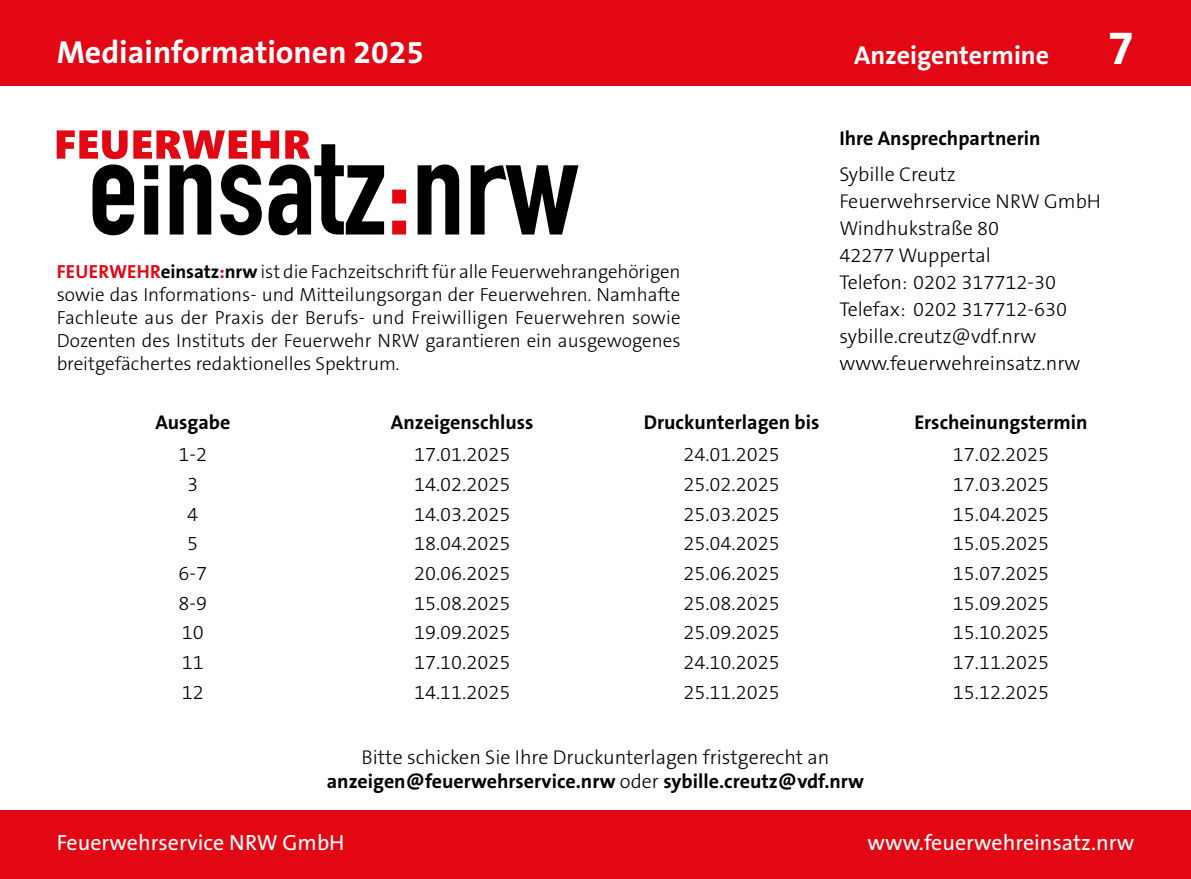
<style>
.page{position:relative;width:1191px;height:879px;background:#fff}
.page>*{position:absolute;margin:0;border:0;box-sizing:border-box;transform-origin:0 0}
.t1{font:700 32px "The Sans B W7";color:#fff}
.t2{font:700 26px "The Sans B W7";color:#fff}
.t3{font:22px "The Sans B W5 Plain";color:#fff}
.t4{font:300 20px/27px "The Sans B W3";color:#000}
.t5{font:700 20px "The Sans B W7";color:#000}
.t6{font:300 19px/23px "The Sans B W3";color:#000;text-align:justify}
.s1{font-size:48px}
.s2{font-family:"The Sans B W7";font-weight:700;color:#e30613}
.s3{font-family:"The Sans B W7";font-weight:700}
.s4{font-family:"The Sans B W3";font-weight:300}
</style>
<div class="page">
<div style="left:0;top:811px;width:1191px;height:68px;background:#e30613"></div>
<div style="left:0;top:0;width:1191px;height:85px;background:#e30613"></div>
<svg style="left:392px;top:190px;width:14px;height:44px"></svg>
<svg style="left:417px;top:164px;width:161px;height:70px"></svg>
<svg style="left:57px;top:130px;width:327px;height:105px"></svg>
<h1 class="t1" style="left:57px;top:32px;width:369px">Mediainformationen 2025</h1>
<h2 class="t2" style="left:854px;top:38px;width:282px">Anzeigentermine <span class="s1">7</span></h2>
<p class="t5" style="left:839px;top:125px;width:203px">Ihre Ansprechpartnerin</p>
<p class="t4" style="left:839px;top:160px;width:263px">Sybille Creutz<br>Feuerwehrservice NRW GmbH<br>Windhukstraße 80<br>42277 Wuppertal<br>Telefon: 0202 317712-30<br>Telefax: 0202 317712-630 sybille.creutz@vdf.nrw www.feuerwehreinsatz.nrw</p>
<p class="t6" style="left:57px;top:260px;width:625px"><span class="s2">FEUERWEHR</span><span class="s3">einsatz</span><span class="s2">:</span><span class="s3">nrw</span> ist die Fachzeitschrift für alle Feuerwehrangehörigen sowie das Informations- und Mitteilungsorgan der Feuerwehren. Namhafte Fachleute aus der Praxis der Berufs- und Freiwilligen Feuerwehren sowie Dozenten des Instituts der Feuerwehr NRW garantieren ein ausgewogenes breitgefächertes redaktionelles Spektrum.</p>
<p class="t5" style="left:155px;top:409px;width:76px">Ausgabe</p>
<p class="t5" style="left:391px;top:409px;width:144px">Anzeigenschluss</p>
<p class="t5" style="left:644px;top:409px;width:177px">Druckunterlagen bis</p>
<p class="t5" style="left:914px;top:409px;width:175px">Erscheinungstermin</p>
<p class="t4" style="left:178px;top:441px;width:30px">1-2</p>
<p class="t4" style="left:414px;top:441px;width:98px">17.01.2025</p>
<p class="t4" style="left:683px;top:441px;width:98px">24.01.2025</p>
<p class="t4" style="left:952px;top:441px;width:98px">17.02.2025</p>
<p class="t4" style="left:187px;top:471px;width:12px">3</p>
<p class="t4" style="left:414px;top:471px;width:98px">14.02.2025</p>
<p class="t4" style="left:683px;top:471px;width:98px">25.02.2025</p>
<p class="t4" style="left:952px;top:471px;width:98px">17.03.2025</p>
<p class="t4" style="left:187px;top:500px;width:12px">4</p>
<p class="t4" style="left:414px;top:500px;width:98px">14.03.2025</p>
<p class="t4" style="left:683px;top:500px;width:98px">25.03.2025</p>
<p class="t4" style="left:952px;top:500px;width:98px">15.04.2025</p>
<p class="t4" style="left:187px;top:530px;width:12px">5</p>
<p class="t4" style="left:414px;top:530px;width:98px">18.04.2025</p>
<p class="t4" style="left:683px;top:530px;width:98px">25.04.2025</p>
<p class="t4" style="left:952px;top:530px;width:98px">15.05.2025</p>
<p class="t4" style="left:178px;top:560px;width:30px">6-7</p>
<p class="t4" style="left:414px;top:560px;width:98px">20.06.2025</p>
<p class="t4" style="left:683px;top:560px;width:98px">25.06.2025</p>
<p class="t4" style="left:952px;top:560px;width:98px">15.07.2025</p>
<p class="t4" style="left:178px;top:589px;width:30px">8-9</p>
<p class="t4" style="left:414px;top:589px;width:98px">15.08.2025</p>
<p class="t4" style="left:683px;top:589px;width:98px">25.08.2025</p>
<p class="t4" style="left:952px;top:589px;width:98px">15.09.2025</p>
<p class="t4" style="left:182px;top:619px;width:23px">10</p>
<p class="t4" style="left:414px;top:619px;width:98px">19.09.2025</p>
<p class="t4" style="left:683px;top:619px;width:98px">25.09.2025</p>
<p class="t4" style="left:952px;top:619px;width:98px">15.10.2025</p>
<p class="t4" style="left:182px;top:649px;width:23px">11</p>
<p class="t4" style="left:414px;top:649px;width:98px">17.10.2025</p>
<p class="t4" style="left:683px;top:649px;width:98px">24.10.2025</p>
<p class="t4" style="left:952px;top:649px;width:98px">17.11.2025</p>
<p class="t4" style="left:182px;top:678px;width:23px">12</p>
<p class="t4" style="left:414px;top:678px;width:98px">14.11.2025</p>
<p class="t4" style="left:683px;top:678px;width:98px">25.11.2025</p>
<p class="t4" style="left:952px;top:678px;width:98px">15.12.2025</p>
<p class="t4" style="left:361px;top:743px;width:469px">Bitte schicken Sie Ihre Druckunterlagen fristgerecht an</p>
<p class="t5" style="left:327px;top:768px;width:539px">anzeigen@feuerwehrservice.nrw <span class="s4">oder</span> sybille.creutz@vdf.nrw</p>
<p class="t3" style="left:57px;top:828px;width:289px">Feuerwehrservice NRW GmbH</p>
<p class="t3" style="left:867px;top:828px;width:268px">www.feuerwehreinsatz.nrw</p>
</div>
